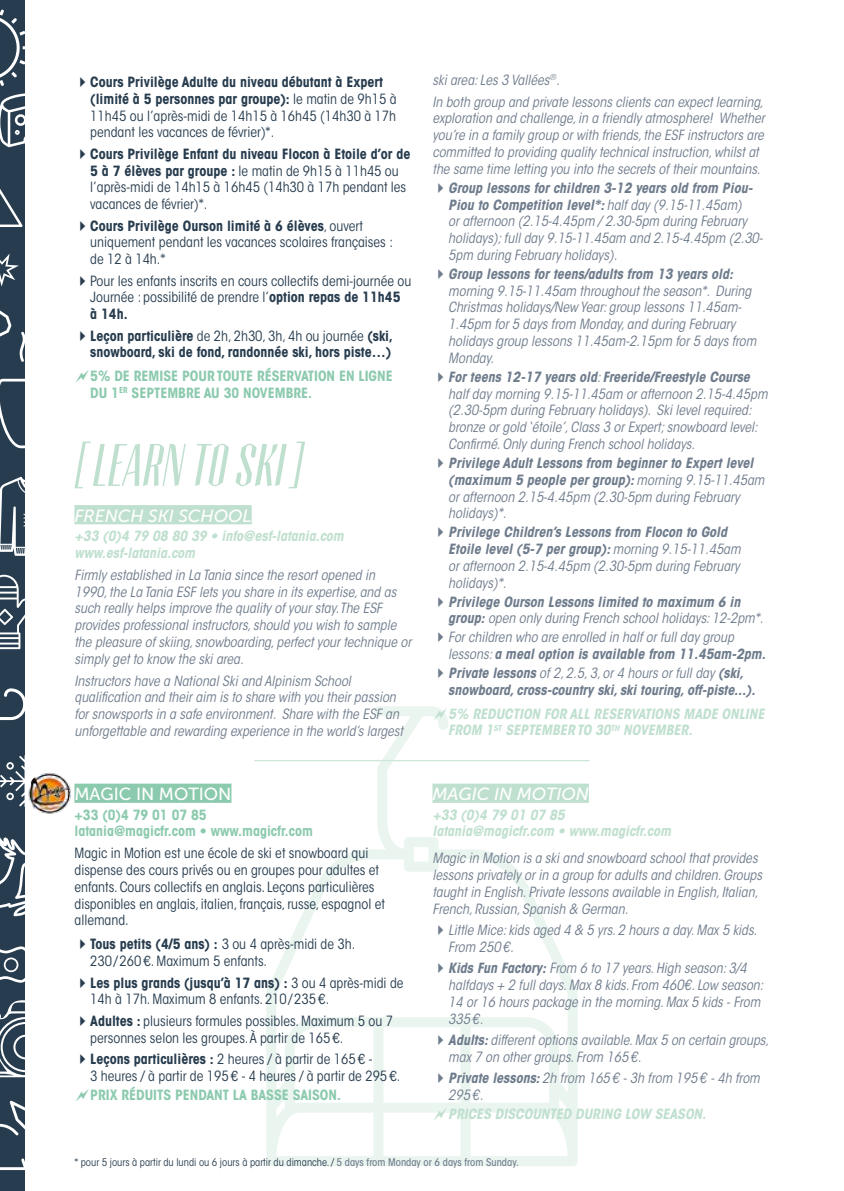
<style>
.page{position:relative;width:844px;height:1191px;background:#fff}
.page>*{position:absolute;margin:0;border:0;box-sizing:border-box;transform-origin:0 0}
.t1{font:italic 52.5px "Tommaso";color:#c0e0cf}
.t2{font:italic 17.5px "Museo Sans 500";color:#fff}
.t3{font:17.5px "Museo Sans 500";color:#fff}
.t4{font:italic condensed 14px/16.8px "ITC Avant Garde Std";color:#6f7c8c}
.t5{font:condensed 14px/16.8px "ITC Avant Garde Std";color:#273c4e}
.t6{font:italic 700 condensed 14px/16.8px "ITC Avant Garde Std";color:#c0e0cf}
.t7{font:italic 700 condensed 14px/16.8px "ITC Avant Garde Std";color:#6f7c8c}
.t8{font:700 condensed 14px/16.8px "ITC Avant Garde Std";color:#8ccaae}
.t9{font:700 condensed 14px/16.8px "ITC Avant Garde Std";color:#273c4e;text-align:right}
.t10{font:condensed 10.5px "ITC Avant Garde Std";color:#273c4e}
.s1{font-weight:700}
.s2{font-weight:400}
.s3{font-weight:500;color:#6f7c8c}
</style>
<div class="page">
<svg style="left:266px;top:706px;width:311px;height:460px"></svg>
<div style="left:74px;top:505px;width:178px;height:19px;background:#c0e0cf"></div>
<div style="left:74px;top:783px;width:157px;height:20px;background:#8ccaae"></div>
<div style="left:432px;top:783px;width:156px;height:20px;background:#c0e0cf"></div>
<img style="left:28px;top:773px;width:43px;height:41px">
<hr style="left:254px;top:760px;width:335px;height:1px;background:#cce6d8">
<div style="left:0;top:0;width:25px;height:1191px;background:#273c4e"></div>
<svg style="left:0;top:688px;width:25px;height:32px"></svg>
<svg style="left:0;top:575px;width:25px;height:74px"></svg>
<svg style="left:0;top:477px;width:25px;height:79px"></svg>
<svg style="left:0;top:1000px;width:25px;height:77px"></svg>
<svg style="left:0;top:1100px;width:25px;height:70px"></svg>
<svg style="left:0;top:755px;width:25px;height:52px"></svg>
<svg style="left:0;top:837px;width:25px;height:146px"></svg>
<svg style="left:0;top:379px;width:25px;height:69px"></svg>
<svg style="left:0;top:253px;width:25px;height:109px"></svg>
<svg style="left:0;top:93px;width:25px;height:134px"></svg>
<svg style="left:0;top:9px;width:25px;height:77px"></svg>
<svg style="left:433px;top:707px;width:23px;height:13px"></svg>
<svg style="left:433px;top:1107px;width:23px;height:13px"></svg>
<p class="t5" style="left:90px;top:74px;width:308px;text-indent:-16px">✔<span class="s1">Cours Privilège Adulte du niveau débutant à Expert (limité à 5 personnes par groupe):</span> le matin de 9h15 à 11h45 ou l’après-midi de 14h15 à 16h45 (14h30 à 17h pendant les vacances de février)*.</p>
<p class="t5" style="left:90px;top:145px;width:322px;text-indent:-16px">✔<span class="s1">Cours Privilège Enfant du niveau Flocon à Etoile d’or de 5 à 7 élèves par groupe :</span> le matin de 9h15 à 11h45 ou l’après-midi de 14h15 à 16h45 (14h30 à 17h pendant les vacances de février)*.</p>
<p class="t5" style="left:90px;top:217px;width:304px;text-indent:-16px">✔<span class="s1">Cours Privilège Ourson limité à 6 élèves</span>, ouvert uniquement pendant les vacances scolaires françaises : de 12 à 14h.*</p>
<p class="t5" style="left:90px;top:272px;width:322px;text-indent:-16px">✔Pour les enfants inscrits en cours collectifs demi-journée ou<br>Journée : possibilité de prendre l’<span class="s1">option repas de 11h45<br>à 14h.</span></p>
<p class="t9" style="left:74px;top:327px;width:320px">✔Leçon particulière <span class="s2">de 2h, 2h30, 3h, 4h ou journée</span> (ski, snowboard, ski de fond, randonnée ski, hors piste…)</p>
<p class="t8" style="left:90px;top:368px;width:304px">5% DE REMISE POUR TOUTE RÉSERVATION EN LIGNE<br>DU 1<sup>ER</sup> SEPTEMBRE AU 30 NOVEMBRE.</p>
<h1 class="t1" style="left:74px;top:434px;width:237px">[LEARN TOSKI]</h1>
<p class="t2" style="left:74px;top:506px;width:179px">FRENCH SKI SCHOOL</p>
<p class="t6" style="left:74px;top:528px;width:271px">+33 (0)4 79 08 80 39 • info@esf-latania.com www.esf-latania.com</p>
<p class="t4" style="left:74px;top:566px;width:338px">Firmly established in La Tania since the resort opened in<br>1990, the La Tania ESF lets you share in its expertise, and as such really helps improve the quality of your stay. The ESF provides professional instructors, should you wish to sample the pleasure of skiing, snowboarding, perfect your technique or simply get to know the ski area.</p>
<p class="t4" style="left:74px;top:672px;width:330px">Instructors have a National Ski and Alpinism School qualification and their aim is to share with you their passion for snowsports in a safe environment. Share with the ESF an unforgettable and rewarding experience in the world’s largest</p>
<p class="t3" style="left:74px;top:784px;width:158px">MAGIC IN MOTION</p>
<p class="t8" style="left:74px;top:806px;width:240px">+33 (0)4 79 01 07 85 latania@magicfr.com • www.magicfr.com</p>
<p class="t5" style="left:74px;top:845px;width:312px">Magic in Motion est une école de ski et snowboard qui dispense des cours privés ou en groupes pour adultes et enfants. Cours collectifs en anglais. Leçons particulières disponibles en anglais, italien, français, russe, espagnol et allemand.</p>
<p class="t5" style="left:90px;top:936px;width:267px;text-indent:-16px">✔<span class="s1">Tous petits (4/5 ans) :</span> 3 ou 4 après-midi de 3h.<br>230/260€. Maximum 5 enfants.</p>
<p class="t5" style="left:90px;top:974px;width:315px;text-indent:-16px">✔<span class="s1">Les plus grands (jusqu’à 17 ans) :</span> 3 ou 4 après-midi de<br>14h à 17h. Maximum 8 enfants. 210/235€.</p>
<p class="t5" style="left:90px;top:1012px;width:304px;text-indent:-16px">✔<span class="s1">Adultes :</span> plusieurs formules possibles. Maximum 5 ou 7 personnes selon les groupes. À partir de 165€.</p>
<p class="t5" style="left:90px;top:1050px;width:311px;text-indent:-16px">✔<span class="s1">Leçons particulières :</span> 2 heures / à partir de 165€ -<br>3 heures / à partir de 195€ - 4 heures / à partir de 295€.</p>
<p class="t8" style="left:90px;top:1086px;width:252px">PRIX RÉDUITS PENDANT LA BASSE SAISON.</p>
<p class="t4" style="left:432px;top:69px;width:332px;line-height:21.7px">ski area: Les 3 Vallées<sup>®</sup>.<br>In both group and private lessons clients can expect learning,</p>
<p class="t4" style="left:432px;top:110px;width:333px">exploration and challenge, in a friendly atmosphere! Whether you’re in a family group or with friends, the ESF instructors are committed to providing quality technical instruction, whilst at the same time letting you into the secrets of their mountains.</p>
<p class="t4" style="left:448px;top:180px;width:316px;text-indent:-16px">✔<span class="s1">Group lessons for children 3-12 years old from Piou-Piou to Competition level*:</span> half day (9.15-11.45am)<br>or afternoon (2.15-4.45pm / 2.30-5pm during February holidays); full day 9.15-11.45am and 2.15-4.45pm (2.30- 5pm during February holidays).</p>
<p class="t4" style="left:448px;top:266px;width:309px;text-indent:-16px">✔<span class="s1">Group lessons for teens/adults from 13 years old: </span>morning 9.15-11.45am throughout the season*. During Christmas holidays/New Year: group lessons 11.45am-1.45pm for 5 days from Monday, and during February holidays group lessons 11.45am-2.15pm for 5 days from Monday.</p>
<p class="t4" style="left:448px;top:369px;width:321px;text-indent:-16px">✔<span class="s1">For teens 12-17 years old</span>: <span class="s1">Freeride/Freestyle Course </span>half day morning 9.15-11.45am or afternoon 2.15-4.45pm (2.30-5pm during February holidays). Ski level required: bronze or gold ‘étoile’, Class 3 or Expert; snowboard level:<br>Confirmé. Only during French school holidays.</p>
<p class="t4" style="left:448px;top:455px;width:317px;text-indent:-16px">✔<span class="s1">Privilege Adult Lessons from beginner to Expert level (maximum 5 people per group):</span> morning 9.15-11.45am or afternoon 2.15-4.45pm (2.30-5pm during February holidays)*.</p>
<p class="t4" style="left:448px;top:524px;width:294px;text-indent:-16px">✔<span class="s1">Privilege Children’s Lessons from Flocon to Gold Etoile level (5-7 per group):</span> morning 9.15-11.45am or afternoon 2.15-4.45pm (2.30-5pm during February holidays)*.</p>
<p class="t7" style="left:448px;top:593px;width:317px;text-indent:-16px">✔Privilege Ourson Lessons limited to maximum 6 in group: <span class="s2">open only during French school holidays: 12-2pm*.</span></p>
<p class="t4" style="left:448px;top:629px;width:319px;text-indent:-16px">✔For children who are enrolled in half or full day group lessons: <span class="s1">a meal option is available from 11.45am-2pm.</span></p>
<p class="t7" style="left:448px;top:664px;width:308px;text-indent:-16px">✔Private lessons <span class="s2">of 2, 2.5, 3, or 4 hours or full day</span> (ski, snowboard, cross-country ski, ski touring, off-piste...).</p>
<p class="t6" style="left:448px;top:705px;width:317px">5% REDUCTION FOR ALL RESERVATIONS MADE ONLINE<br>FROM 1<sup>ST</sup> SEPTEMBER TO 30<sup>TH</sup> NOVEMBER.</p>
<p class="t2" style="left:432px;top:784px;width:158px">MAGIC IN MOTION</p>
<p class="t6" style="left:432px;top:806px;width:240px">+33 (0)4 79 01 07 85 latania@magicfr.com • www.magicfr.com</p>
<p class="t4" style="left:432px;top:850px;width:331px">Magic in Motion is a ski and snowboard school that provides lessons privately or in a group for adults and children. Groups taught in English. Private lessons available in English, Italian, French, Russian, Spanish &amp; German.</p>
<p class="t4" style="left:448px;top:922px;width:310px;text-indent:-16px">✔Little Mice: kids aged 4 &amp; 5 yrs. 2 hours a day. Max 5 kids.<br>From 250€.</p>
<p class="t4" style="left:448px;top:960px;width:316px;text-indent:-16px">✔<span class="s1">Kids Fun Factory:</span> From 6 to 17 years. High season: 3/4 halfdays + 2 full days. Max 8 kids. From 460€. Low season:<br>14 or 16 hours package in the morning. Max 5 kids - From 335€.</p>
<p class="t4" style="left:448px;top:1032px;width:322px;text-indent:-16px">✔<span class="s1">Adults:</span> different options available. Max 5 on certain groups, max 7 on other groups. From 165€.</p>
<p class="t4" style="left:448px;top:1070px;width:313px;text-indent:-16px">✔<span class="s1">Private lessons:</span> 2h from 165€ - 3h from 195€ - 4h from<br>295€.</p>
<p class="t6" style="left:448px;top:1105px;width:259px">PRICES DISCOUNTED DURING LOW SEASON.</p>
<p class="t10" style="left:74px;top:1156px;width:445px">* pour 5 jours à partir du lundi ou 6 jours à partir du dimanche. / <span class="s3">5 days from Monday or 6 days from Sunday.</span></p>
</div>
